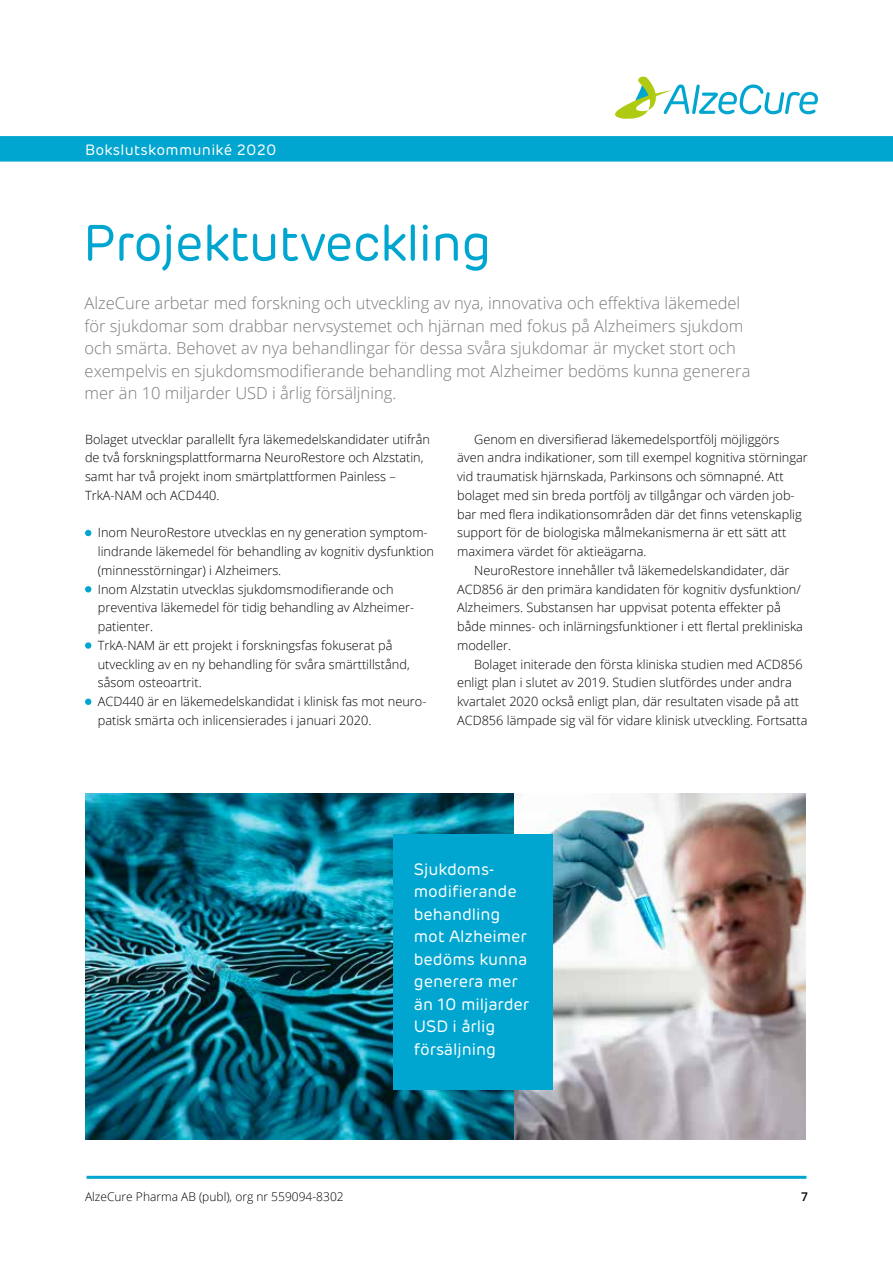
<style>
.page{position:relative;width:893px;height:1263px;background:#fff}
.page>*{position:absolute;margin:0;border:0;box-sizing:border-box;transform-origin:0 0}
.t1{font:51px "Rubrik New";letter-spacing:-.02em;color:#00a6d0}
.t2{font:300 16.5px/22.5px "Open Sans";color:#7c7b7b}
.t3{font:16.5px/22.5px "Rubrik New";letter-spacing:-.005em;color:#fff}
.t4{font:15px "Rubrik New";letter-spacing:.02em;color:#fff}
.t5{font:300 12.75px/18.8px "Open Sans";color:#000}
.t6{font:300 12px "Open Sans";color:#000}
.t7{font:600 12px "Open Sans";color:#000}
</style>
<div class="page">
<svg style="left:615px;top:77px;width:203px;height:41px"></svg>
<svg style="left:0;top:136px;width:893px;height:26px;background:#04a7d0"></svg>
<hr style="left:87px;top:1176px;width:719px;height:3px;background:#00a6d0">
<svg style="left:85px;top:530px;width:6px;height:6px"></svg>
<svg style="left:85px;top:586px;width:6px;height:6px"></svg>
<div style="left:85px;top:642px;width:6px;height:7px;background:#00a6d0;border-radius:50%"></div>
<svg style="left:85px;top:699px;width:6px;height:6px"></svg>
<img style="left:85px;top:793px;width:721px;height:347px">
<div style="left:393px;top:835px;width:159px;height:255px;background:#00a6d0"></div>
<p class="t4" style="left:85px;top:140px;width:193px">Bokslutskommuniké 2020</p>
<h1 class="t1" style="left:83px;top:213px;width:410px">Projektutveckling</h1>
<p class="t2" style="left:85px;top:292px;width:667px">AlzeCure arbetar med forskning och utveckling av nya, innovativa och effektiva läkemedel för sjukdomar som drabbar nervsystemet och hjärnan med fokus på Alzheimers sjukdom och smärta. Behovet av nya behandlingar för dessa svåra sjukdomar är mycket stort och exempelvis en sjukdomsmodifierande behandling mot Alzheimer bedöms kunna generera mer än 10 miljarder USD i årlig försäljning.</p>
<p class="t5" style="left:85px;top:429px;width:347px">Bolaget utvecklar parallellt fyra läkemedelskandidater utifrån de två forskningsplattformarna NeuroRestore och Alzstatin, samt har två projekt inom smärtplattformen Painless – TrkA-NAM och ACD440.</p>
<p class="t5" style="left:98px;top:523px;width:338px">Inom NeuroRestore utvecklas en ny generation symptom&shy;lindrande läkemedel för behandling av kognitiv dysfunktion (minnesstörningar) i Alzheimers.<br>Inom Alzstatin utvecklas sjukdomsmodifierande och preventiva läkemedel för tidig behandling av Alzheimer&shy;patienter.<br>TrkA-NAM är ett projekt i forskningsfas fokuserat på utveckling av en ny behandling för svåra smärttillstånd, såsom osteoartrit.<br>ACD440 är en läkemedelskandidat i klinisk fas mot neuro&shy;patisk smärta och inlicensierades i januari 2020.</p>
<p class="t5" style="left:457px;top:429px;width:352px;text-indent:17px">Genom en diversifierad läkemedelsportfölj möjliggörs även andra indikationer, som till exempel kognitiva störningar vid traumatisk hjärnskada, Parkinsons och sömnapné. Att bolaget med sin breda portfölj av tillgångar och värden job&shy;bar med flera indikationsområden där det finns vetenskaplig support för de biologiska målmekanismerna är ett sätt att maximera värdet för aktieägarna.</p>
<p class="t5" style="left:457px;top:560px;width:347px;text-indent:17px">NeuroRestore innehåller två läkemedelskandidater, där ACD856 är den primära kandidaten för kognitiv dysfunktion/ Alzheimers. Substansen har uppvisat potenta effekter på både minnes- och inlärningsfunktioner i ett flertal prekliniska modeller.</p>
<p class="t5" style="left:457px;top:654px;width:352px;text-indent:17px">Bolaget initerade den första kliniska studien med ACD856 enligt plan i slutet av 2019. Studien slutfördes under andra kvartalet 2020 också enligt plan, där resultaten visade på att ACD856 lämpade sig väl för vidare klinisk utveckling. Fortsatta</p>
<p class="t3" style="left:414px;top:858px;width:117px">Sjukdoms&shy;modifierande behandling mot Alzheimer bedöms kunna generera mer än 10 miljarder<br>USD i årlig försäljning</p>
<p class="t6" style="left:85px;top:1189px;width:260px">AlzeCure Pharma AB (publ), org nr 559094-8302</p>
<p class="t7" style="left:801px;top:1189px;width:8px">7</p>
</div>
